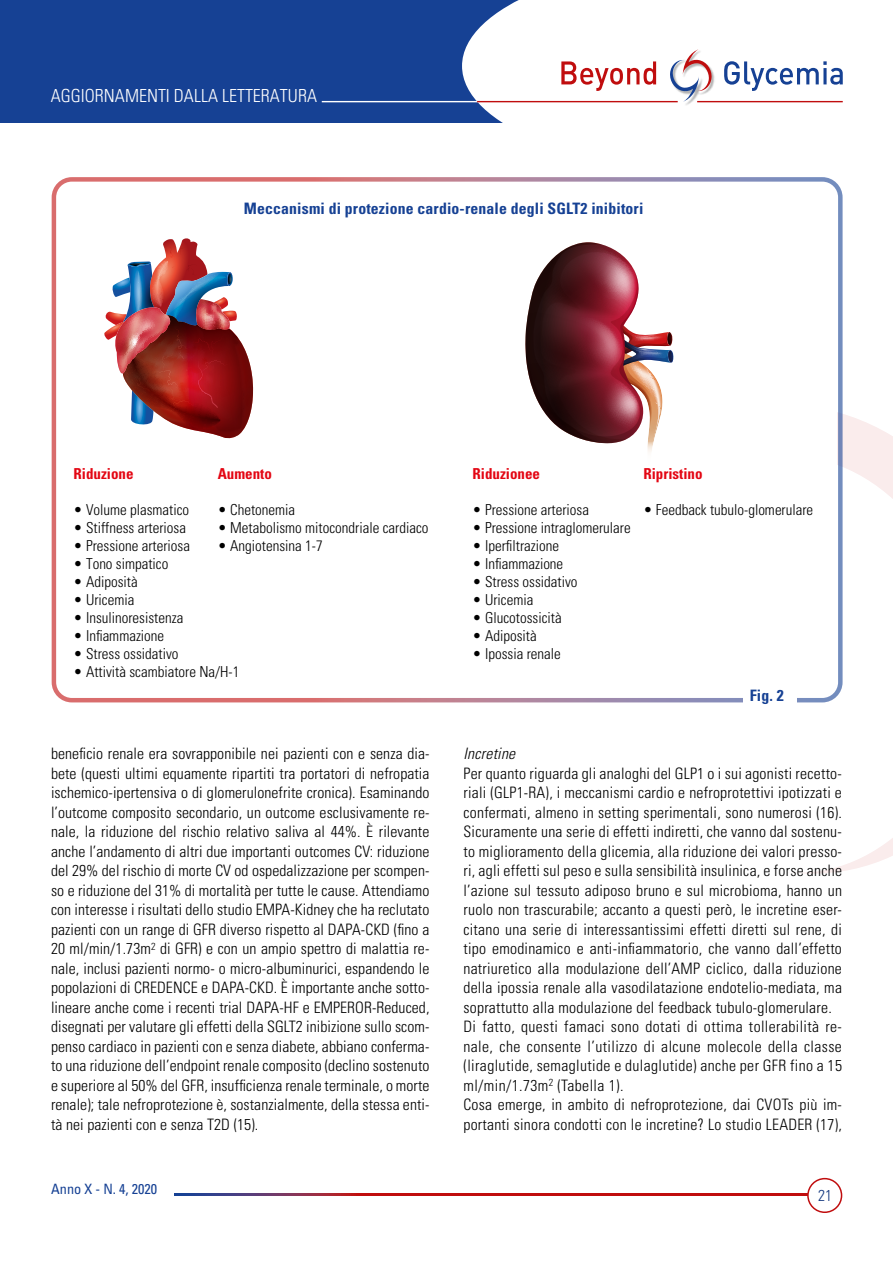
<style>
.page{position:relative;width:893px;height:1263px;background:#fff}
.page>*{position:absolute;margin:0;border:0;box-sizing:border-box;transform-origin:0 0}
.t1{font:300 condensed 18px "Univers";color:#fff}
.t2{font:300 condensed 15.75px/19.5px "Univers LT Std";letter-spacing:.015em;color:#000;text-align:justify}
.t3{font:700 condensed 15.75px "Univers LT Std";letter-spacing:.01em;color:#164194}
.t4{font:italic 300 condensed 15.75px "Univers LT Std";letter-spacing:.015em;color:#000}
.t5{font:300 condensed 15.75px "Univers LT Std";color:#14387f}
.t6{font:300 condensed 15.15px "Univers LT Std";color:#000}
.t7{font:700 condensed 15.15px "Univers LT Std";color:#e30613}
.t8{font:condensed 14.25px "Univers LT Std";color:#164194}
</style>
<div class="page">
<div style="left:0;top:0;width:893px;height:123px;background:#164194"></div>
<svg style="left:174px;top:1194px;width:633px;height:1px"></svg>
<div style="left:807px;top:1178px;width:35px;height:35px;border:2px solid #c00d0e;border-radius:50%"></div>
<div style="left:462px;top:0;width:431px;height:123px;background:#fff"></div>
<img style="left:712px;top:49px;width:4px;height:46px">
<svg style="left:561px;top:61px;width:95px;height:30px;background:#ecb8b8"></svg>
<img style="left:670px;top:102px;width:33px;height:4px">
<svg style="left:669px;top:49px;width:43px;height:53px;background:#ddd1d8"></svg>
<svg style="left:724px;top:61px;width:119px;height:30px"></svg>
<hr style="left:697px;top:101px;width:146px;height:1px;background:#c00d0e">
<hr style="left:477px;top:101px;width:201px;height:1px;background:#c00d0e">
<svg style="left:322px;top:101px;width:156px;height:1px"></svg>
<svg style="left:576px;top:412px;width:317px;height:462px"></svg>
<div style="left:52px;top:177px;width:785px;height:523px;background:#fff"></div>
<img style="left:525px;top:242px;width:149px;height:210px">
<img style="left:104px;top:238px;width:150px;height:201px">
<div style="left:52px;top:177px;width:791px;height:525px;border:4px solid #fff;border-radius:18px"></div>
<p class="t1" style="left:51px;top:85px;width:268px">AGGIORNAMENTI DALLA LETTERATURA</p>
<p class="t3" style="left:244px;top:199px;width:401px">Meccanismi di protezione cardio-renale degli SGLT2 inibitori</p>
<p class="t7" style="left:74px;top:465px;width:62px">Riduzione</p>
<p class="t7" style="left:218px;top:465px;width:56px">Aumento</p>
<p class="t6" style="left:74px;top:501px;width:117px">• Volume plasmatico</p>
<p class="t6" style="left:218px;top:501px;width:79px">• Chetonemia</p>
<p class="t6" style="left:74px;top:519px;width:114px">• Stiffness arteriosa</p>
<p class="t6" style="left:218px;top:519px;width:212px">• Metabolismo mitocondriale cardiaco</p>
<p class="t6" style="left:74px;top:537px;width:118px">• Pressione arteriosa</p>
<p class="t6" style="left:218px;top:537px;width:106px">• Angiotensina 1-7</p>
<p class="t6" style="left:74px;top:555px;width:96px">• Tono simpatico</p>
<p class="t6" style="left:74px;top:573px;width:66px">• Adiposità</p>
<p class="t6" style="left:74px;top:591px;width:62px">• Uricemia</p>
<p class="t6" style="left:74px;top:609px;width:111px">• Insulinoresistenza</p>
<p class="t6" style="left:74px;top:627px;width:92px">• Infiammazione</p>
<p class="t6" style="left:74px;top:645px;width:106px">• Stress ossidativo</p>
<p class="t6" style="left:74px;top:663px;width:167px">• Attività scambiatore Na/H-1</p>
<p class="t7" style="left:473px;top:465px;width:69px">Riduzionee</p>
<p class="t7" style="left:643px;top:465px;width:61px">Ripristino</p>
<p class="t6" style="left:473px;top:501px;width:118px">• Pressione arteriosa</p>
<p class="t6" style="left:643px;top:501px;width:171px">• Feedback tubulo-glomerulare</p>
<p class="t6" style="left:473px;top:519px;width:160px">• Pressione intraglomerulare</p>
<p class="t6" style="left:473px;top:537px;width:88px">• Iperfiltrazione</p>
<p class="t6" style="left:473px;top:555px;width:92px">• Infiammazione</p>
<p class="t6" style="left:473px;top:573px;width:106px">• Stress ossidativo</p>
<p class="t6" style="left:473px;top:591px;width:62px">• Uricemia</p>
<p class="t6" style="left:473px;top:609px;width:91px">• Glucotossicità</p>
<p class="t6" style="left:473px;top:627px;width:66px">• Adiposità</p>
<p class="t6" style="left:473px;top:645px;width:90px">• Ipossia renale</p>
<p class="t3" style="left:750px;top:686px;width:36px">Fig. 2</p>
<p class="t2" style="left:51px;top:744px;width:380px">beneficio renale era sovrapponibile nei pazienti con e senza dia&shy;bete (questi ultimi equamente ripartiti tra portatori di nefropatia ischemico-ipertensiva o di glomerulonefrite cronica). Esaminando l’outcome composito secondario, un outcome esclusivamente re&shy;nale, la riduzione del rischio relativo saliva al 44%. È rilevante anche l’andamento di altri due importanti outcomes CV: riduzione del 29% del rischio di morte CV od ospedalizzazione per scompen&shy;so e riduzione del 31% di mortalità per tutte le cause. Attendiamo con interesse i risultati dello studio EMPA-Kidney che ha reclutato pazienti con un range di GFR diverso rispetto al DAPA-CKD (fino a 20 ml/min/1.73m<sup>2</sup> di GFR) e con un ampio spettro di malattia re&shy;nale, inclusi pazienti normo- o micro-albuminurici, espandendo le popolazioni di CREDENCE e DAPA-CKD. È importante anche sotto&shy;lineare anche come i recenti trial DAPA-HF e EMPEROR-Reduced, disegnati per valutare gli effetti della SGLT2 inibizione sullo scom&shy;penso cardiaco in pazienti con e senza diabete, abbiano conferma&shy;to una riduzione dell’endpoint renale composito (declino sostenuto e superiore al 50% del GFR, insufficienza renale terminale, o morte renale); tale nefroprotezione è, sostanzialmente, della stessa enti&shy;tà nei pazienti con e senza T2D (15).</p>
<p class="t4" style="left:463px;top:744px;width:53px">Incretine</p>
<p class="t2" style="left:463px;top:764px;width:380px;text-align:left">Per quanto riguarda gli analoghi del GLP1 o i sui agonisti recetto&shy;riali (GLP1-RA), i meccanismi cardio e nefroprotettivi ipotizzati e confermati, almeno in setting sperimentali, sono numerosi (16).<br>Sicuramente una serie di effetti indiretti, che vanno dal sostenu&shy;to miglioramento della glicemia, alla riduzione dei valori presso&shy;ri, agli effetti sul peso e sulla sensibilità insulinica, e forse anche l’azione sul tessuto adiposo bruno e sul microbioma, hanno un ruolo non trascurabile; accanto a questi però, le incretine eser&shy;citano una serie di interessantissimi effetti diretti sul rene, di tipo emodinamico e anti-infiammatorio, che vanno dall’effetto natriuretico alla modulazione dell’AMP ciclico, dalla riduzione della ipossia renale alla vasodilatazione endotelio-mediata, ma soprattutto alla modulazione del feedback tubulo-glomerulare.<br>Di fatto, questi famaci sono dotati di ottima tollerabilità re&shy;nale, che consente l’utilizzo di alcune molecole della classe (liraglutide, semaglutide e dulaglutide) anche per GFR fino a 15 ml/min/1.73m<sup>2</sup> (Tabella 1).<br>Cosa emerge, in ambito di nefroprotezione, dai CVOTs più im&shy;portanti sinora condotti con le incretine? Lo studio LEADER (17),</p>
<p class="t8" style="left:51px;top:1180px;width:108px">Anno X - N. 4, 2020</p>
<p class="t5" style="left:818px;top:1185px;width:15px">21</p>
</div>
